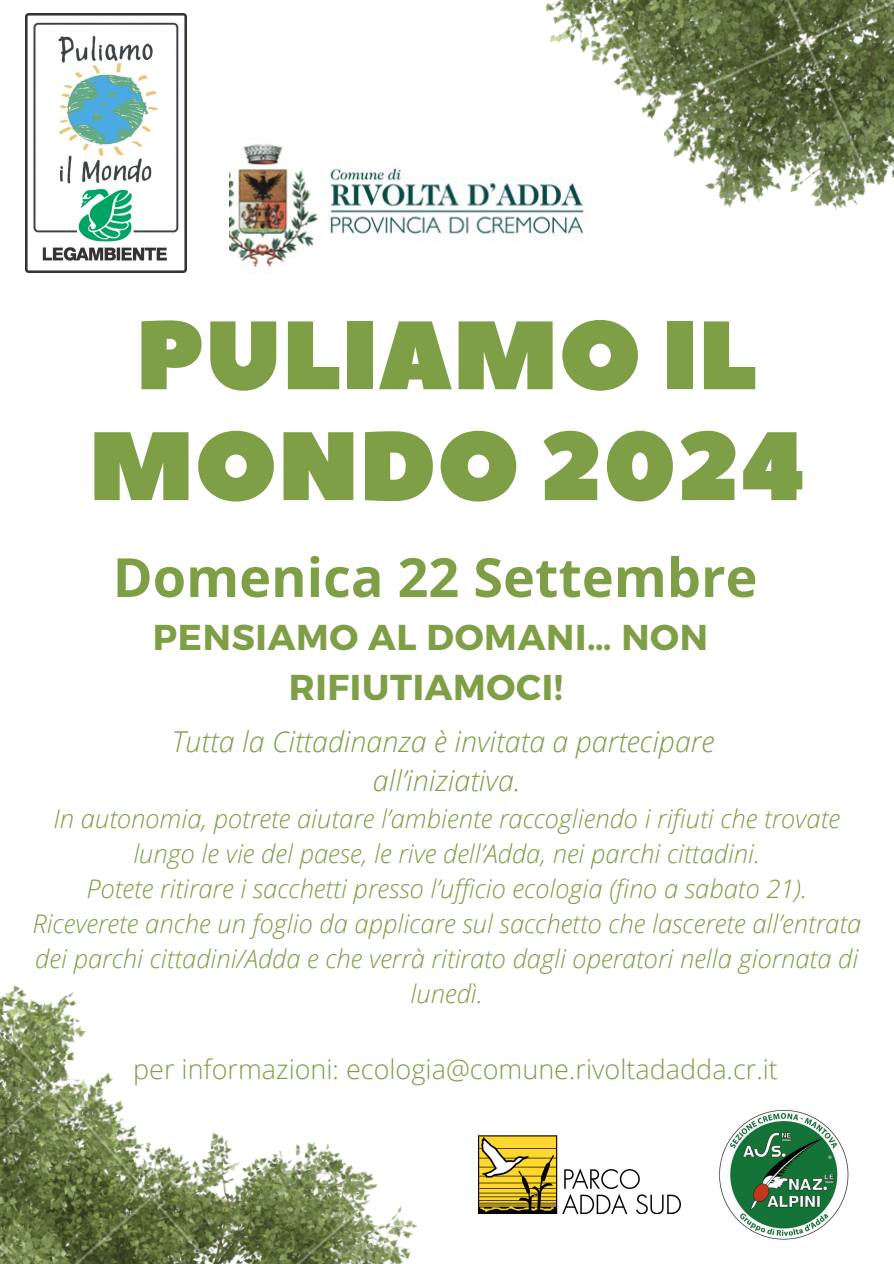
<style>
.page{position:relative;width:894px;height:1264px;background:#fff}
.page>*{position:absolute;margin:0;border:0;box-sizing:border-box;transform-origin:0 0}
.t1{font:96.9px/110.9px "Peace Sans";color:#7f9f47;text-align:center}
.t2{font:700 54px "Open Sans";color:#7f9f47}
.t3{font:700 35.85px/50.6px "Montserrat";letter-spacing:.02em;color:#7f9f47;text-align:center}
.t4{font:italic 300 28.65px "Open Sans";color:#7f9f47}
.t5{font:300 27px "Open Sans";color:#7f9f47}
.t6{font:italic 300 25.65px/34.8px "Open Sans";color:#7f9f47;text-align:center}
</style>
<div class="page">
<img style="left:545px;top:0;width:348px;height:211px">
<img style="left:0;top:985px;width:417px;height:278px">
<img style="left:229px;top:130px;width:434px;height:140px">
<img style="left:478px;top:1135px;width:202px;height:77px">
<img style="left:719px;top:1110px;width:129px;height:130px">
<img style="left:25px;top:13px;width:161px;height:259px">
<h3 class="t1" style="left:89px;top:303px;width:717px">PULIAMO IL<br>MONDO 2024</h3>
<p class="t2" style="left:113px;top:539px;width:646px">Domenica 22 Settembre</p>
<p class="t3" style="left:153px;top:610px;width:557px">PENSIAMO AL DOMANI… NON<br>RIFIUTIAMOCI!</p>
<p class="t4" style="left:172px;top:721px;width:544px">Tutta la Cittadinanza è invitata a partecipare</p>
<p class="t4" style="left:373px;top:760px;width:149px">all’iniziativa.</p>
<p class="t6" style="left:54px;top:801px;width:787px">In autonomia, potrete aiutare l’ambiente raccogliendo i rifiuti che trovate lungo le vie del paese, le rive dell’Adda, nei parchi cittadini.</p>
<p class="t6" style="left:86px;top:870px;width:722px">Potete ritirare i sacchetti presso l’ufficio ecologia (fino a sabato 21).</p>
<p class="t6" style="left:32px;top:905px;width:830px">Riceverete anche un foglio da applicare sul sacchetto che lascerete all’entrata dei parchi cittadini/Adda e che verrà ritirato dagli operatori nella giornata di lunedì.</p>
<p class="t5" style="left:133px;top:1049px;width:646px">per informazioni: ecologia@comune.rivoltadadda.cr.it</p>
</div>
